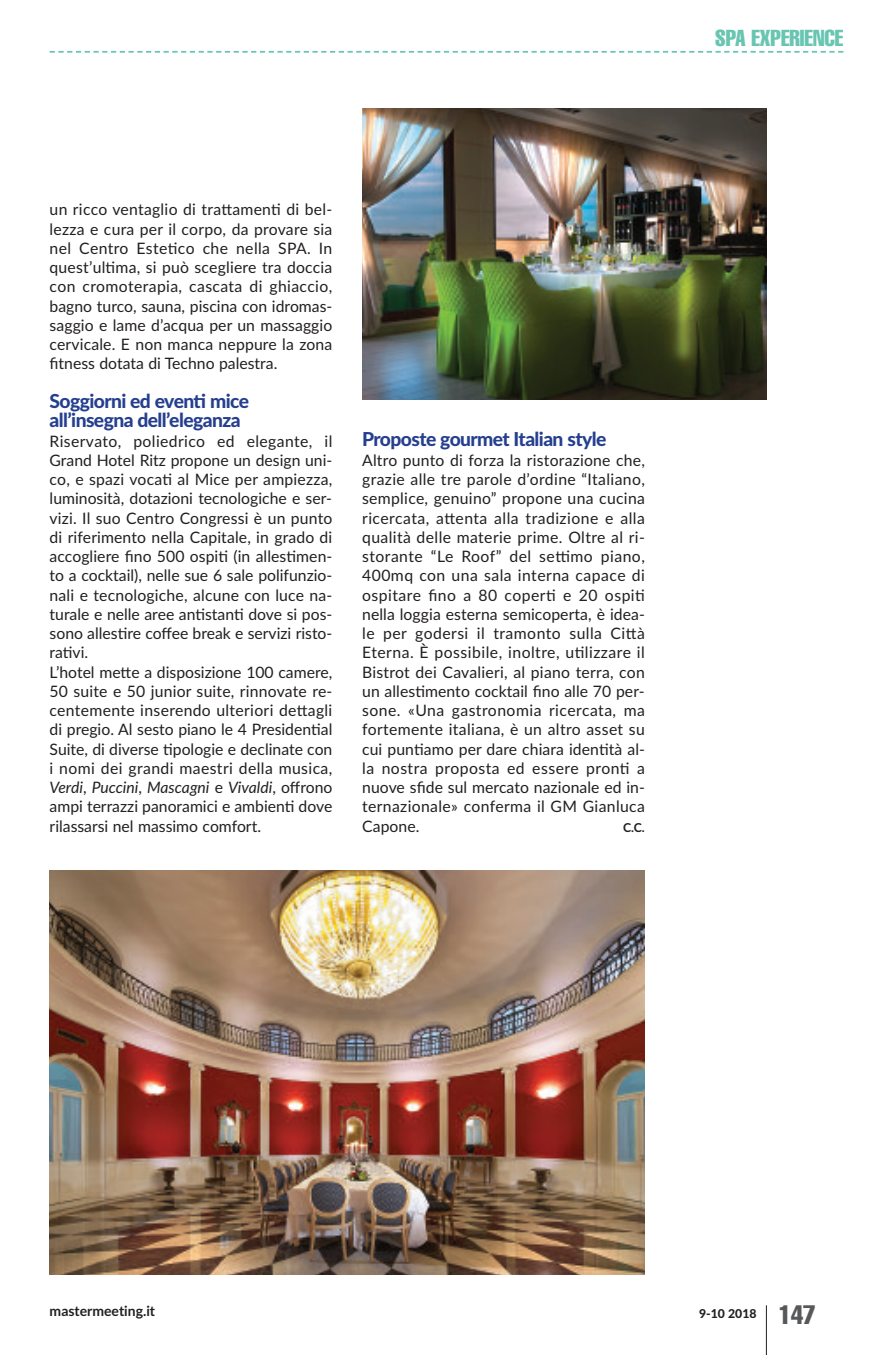
<style>
.page{position:relative;width:893px;height:1355px;background:#fff}
.page>*{position:absolute;margin:0;border:0;box-sizing:border-box;transform-origin:0 0}
.t1{font:extra-condensed 22.75px "Helvetica";color:#67c5b1}
.t2{font:800 19.25px/19.2px "Lato";letter-spacing:-.03em;color:#253f8f}
.t3{font:15.75px/19.2px "Lato";color:#231f20;text-align:justify}
.t4{font:700 14px "Lato";color:#231f20}
.t5{font:800 12.25px "Lato";color:#231f20}
.t6{font:700 12.25px "Lato";color:#231f20}
.s1{font-style:italic}
.s2{font-family:"Helvetica";font-weight:400;font-stretch:extra-condensed;font-size:26.25px;color:#57585a}
</style>
<div class="page">
<hr style="left:766px;top:1305px;width:1px;height:49px;background:#231f20">
<svg style="left:50px;top:51px;width:793px;height:2px"></svg>
<img style="left:362px;top:108px;width:404px;height:291px">
<img style="left:50px;top:870px;width:595px;height:404px">
<p class="t3" style="left:50px;top:200px;width:284px">un ricco ventaglio di trattamenti di bel&shy;lezza e cura per il corpo, da provare sia nel Centro Estetico che nella SPA. In quest’ultima, si può scegliere tra doccia con cromoterapia, cascata di ghiaccio, bagno turco, sauna, piscina con idromas&shy;saggio e lame d’acqua per un massaggio cervicale. E non manca neppure la zona fitness dotata di Techno palestra.</p>
<p class="t2" style="left:50px;top:391px;width:201px">Soggiorni ed eventi mice all’insegna dell’eleganza</p>
<p class="t3" style="left:50px;top:431px;width:284px;text-align:left">Riservato, poliedrico ed elegante, il Grand Hotel Ritz propone un design uni&shy;co, e spazi vocati al Mice per ampiezza, luminosità, dotazioni tecnologiche e ser&shy;vizi. Il suo Centro Congressi è un punto di riferimento nella Capitale, in grado di accogliere fino 500 ospiti (in allestimen&shy;to a cocktail), nelle sue 6 sale polifunzio&shy;nali e tecnologiche, alcune con luce na&shy;turale e nelle aree antistanti dove si pos&shy;sono allestire coffee break e servizi risto&shy;rativi.<br>L’hotel mette a disposizione 100 camere, 50 suite e 50 junior suite, rinnovate re&shy;centemente inserendo ulteriori dettagli di pregio. Al sesto piano le 4 Presidential Suite, di diverse tipologie e declinate con i nomi dei grandi maestri della musica, <span class="s1">Verdi</span>, <span class="s1">Puccini</span>, <span class="s1">Mascagni</span> e <span class="s1">Vivaldi</span>, offrono ampi terrazzi panoramici e ambienti dove rilassarsi nel massimo comfort.</p>
<p class="t2" style="left:362px;top:430px;width:246px">Proposte gourmet Italian style</p>
<p class="t3" style="left:362px;top:450px;width:284px">Altro punto di forza la ristorazione che, grazie alle tre parole d’ordine “Italiano, semplice, genuino” propone una cucina ricercata, attenta alla tradizione e alla qualità delle materie prime. Oltre al ri&shy;storante “Le Roof” del settimo piano, 400mq con una sala interna capace di ospitare fino a 80 coperti e 20 ospiti nella loggia esterna semicoperta, è idea&shy;le per godersi il tramonto sulla Città Eterna. È possibile, inoltre, utilizzare il Bistrot dei Cavalieri, al piano terra, con un allestimento cocktail fino alle 70 per&shy;sone. «Una gastronomia ricercata, ma fortemente italiana, è un altro asset su cui puntiamo per dare chiara identità al&shy;la nostra proposta ed essere pronti a nuove sfide sul mercato nazionale ed in&shy;ternazionale» conferma il GM Gianluca Capone.</p>
<p class="t6" style="left:623px;top:820px;width:23px">C.C.</p>
<h1 class="t1" style="left:715px;top:30px;width:130px">SPA EXPERIENCE</h1>
<p class="t4" style="left:50px;top:1302px;width:107px">mastermeeting.it</p>
<p class="t5" style="left:699px;top:1306px;width:118px">9-10 2018 <span class="s2">147</span></p>
</div>
